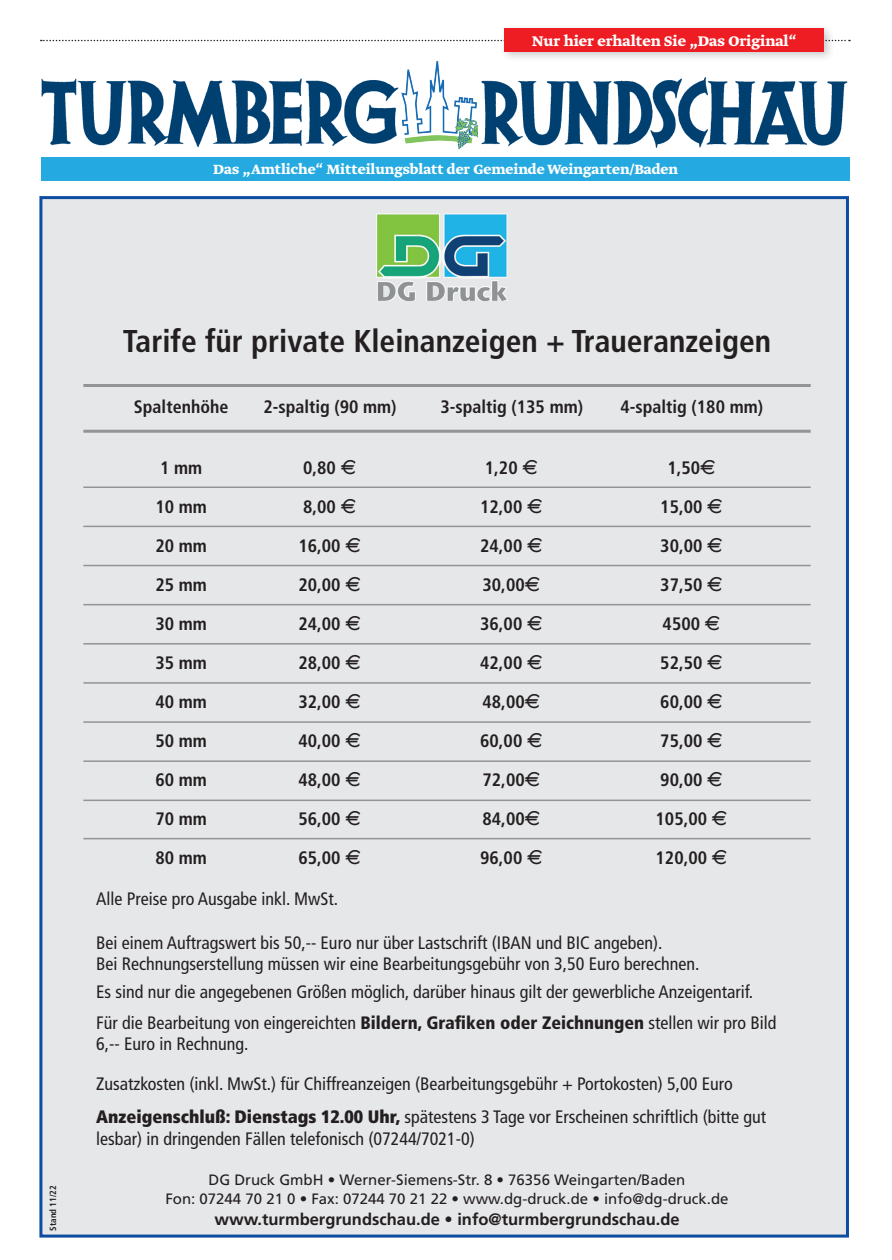
<style>
.page{position:relative;width:892px;height:1260px;background:#fff}
.page>*{position:absolute;margin:0;border:0;box-sizing:border-box;transform-origin:0 0}
.t1{font:700 condensed 31.5px "Frutiger";color:#231f20}
.t2{font:condensed 18px/21.6px "Frutiger";color:#231f20}
.t3{font:700 condensed 18px "Frutiger";color:#231f20}
.t4{font:700 16.5px "Frutiger";color:#231f20}
.t5{font:700 16.5px "Greta Text Std";color:#fff}
.t6{font:700 15.75px "Greta Text Std";color:#fff}
.t7{font:15px "Frutiger";color:#231f20}
.t8{font:700 condensed 9px "Frutiger";color:#231f20}
.s1{font-family:"Eurofont";font-weight:400;font-stretch:normal}
.s2{font-weight:900}
</style>
<div class="page">
<div style="left:39px;top:196px;width:810px;height:1041px;background:#e6e7e9;border:3px solid #0d4da1"></div>
<svg style="left:41px;top:40px;width:809px;height:1px"></svg>
<div style="left:42px;top:157px;width:807px;height:23px;background:#24aae1"></div>
<div style="left:499px;top:23px;width:336px;height:40px;background:#231f20;opacity:.25"></div>
<div style="left:504px;top:28px;width:320px;height:23px;background:#ee1d23"></div>
<img style="left:401px;top:61px;width:77px;height:87px">
<img style="left:41px;top:78px;width:358px;height:70px">
<img style="left:481px;top:78px;width:366px;height:70px">
<img style="left:376px;top:213px;width:132px;height:87px">
<hr style="left:83px;top:384px;width:727px;height:3px;background:#929497">
<hr style="left:83px;top:430px;width:727px;height:3px;background:#929497">
<hr style="left:83px;top:486px;width:727px;height:2px;background:#929497">
<hr style="left:83px;top:525px;width:727px;height:2px;background:#929497">
<hr style="left:83px;top:565px;width:727px;height:1px;background:#929497">
<hr style="left:83px;top:604px;width:727px;height:1px;background:#929497">
<hr style="left:83px;top:643px;width:727px;height:1px;background:#929497">
<hr style="left:83px;top:682px;width:727px;height:1px;background:#929497">
<hr style="left:83px;top:721px;width:727px;height:1px;background:#929497">
<hr style="left:83px;top:760px;width:727px;height:2px;background:#929497">
<hr style="left:83px;top:799px;width:727px;height:2px;background:#929497">
<hr style="left:83px;top:838px;width:727px;height:1px;background:#929497">
<p class="t5" style="left:532px;top:31px;width:266px">Nur hier erhalten Sie „Das Original“</p>
<p class="t6" style="left:213px;top:160px;width:466px">Das „Amtliche“ Mitteilungsblatt der Gemeinde Weingarten/Baden</p>
<p class="t8" style="left:48px;top:1230px;width:47px;rotate:-90deg">Stand 11/22</p>
<p class="t1" style="left:123px;top:322px;width:650px">Tarife für private Kleinanzeigen + Traueranzeigen</p>
<p class="t3" style="left:134px;top:396px;width:96px">Spaltenhöhe</p>
<p class="t3" style="left:263px;top:396px;width:135px">2-spaltig (90 mm)</p>
<p class="t3" style="left:440px;top:396px;width:144px">3-spaltig (135 mm)</p>
<p class="t3" style="left:620px;top:396px;width:144px">4-spaltig (180 mm)</p>
<p class="t3" style="left:160px;top:457px;width:44px">1 mm</p>
<p class="t3" style="left:303px;top:457px;width:55px">0,80 <span class="s1">E</span></p>
<p class="t3" style="left:485px;top:457px;width:55px">1,20 <span class="s1">E</span></p>
<p class="t3" style="left:667px;top:457px;width:50px">1,50<span class="s1">E</span></p>
<p class="t3" style="left:155px;top:496px;width:53px">10 mm</p>
<p class="t3" style="left:303px;top:496px;width:55px">8,00 <span class="s1">E</span></p>
<p class="t3" style="left:480px;top:496px;width:64px">12,00 <span class="s1">E</span></p>
<p class="t3" style="left:660px;top:496px;width:64px">15,00 <span class="s1">E</span></p>
<p class="t3" style="left:155px;top:535px;width:53px">20 mm</p>
<p class="t3" style="left:298px;top:535px;width:65px">16,00 <span class="s1">E</span></p>
<p class="t3" style="left:480px;top:535px;width:64px">24,00 <span class="s1">E</span></p>
<p class="t3" style="left:660px;top:535px;width:64px">30,00 <span class="s1">E</span></p>
<p class="t3" style="left:155px;top:574px;width:53px">25 mm</p>
<p class="t3" style="left:298px;top:574px;width:65px">20,00 <span class="s1">E</span></p>
<p class="t3" style="left:482px;top:574px;width:60px">30,00<span class="s1">E</span></p>
<p class="t3" style="left:660px;top:574px;width:64px">37,50 <span class="s1">E</span></p>
<p class="t3" style="left:155px;top:613px;width:53px">30 mm</p>
<p class="t3" style="left:298px;top:613px;width:65px">24,00 <span class="s1">E</span></p>
<p class="t3" style="left:480px;top:613px;width:64px">36,00 <span class="s1">E</span></p>
<p class="t3" style="left:662px;top:613px;width:60px">4500 <span class="s1">E</span></p>
<p class="t3" style="left:155px;top:652px;width:53px">35 mm</p>
<p class="t3" style="left:298px;top:652px;width:65px">28,00 <span class="s1">E</span></p>
<p class="t3" style="left:480px;top:652px;width:64px">42,00 <span class="s1">E</span></p>
<p class="t3" style="left:660px;top:652px;width:64px">52,50 <span class="s1">E</span></p>
<p class="t3" style="left:155px;top:691px;width:53px">40 mm</p>
<p class="t3" style="left:298px;top:691px;width:65px">32,00 <span class="s1">E</span></p>
<p class="t3" style="left:482px;top:691px;width:60px">48,00<span class="s1">E</span></p>
<p class="t3" style="left:660px;top:691px;width:64px">60,00 <span class="s1">E</span></p>
<p class="t3" style="left:155px;top:730px;width:53px">50 mm</p>
<p class="t3" style="left:298px;top:730px;width:65px">40,00 <span class="s1">E</span></p>
<p class="t3" style="left:480px;top:730px;width:64px">60,00 <span class="s1">E</span></p>
<p class="t3" style="left:660px;top:730px;width:64px">75,00 <span class="s1">E</span></p>
<p class="t3" style="left:155px;top:769px;width:53px">60 mm</p>
<p class="t3" style="left:298px;top:769px;width:65px">48,00 <span class="s1">E</span></p>
<p class="t3" style="left:482px;top:769px;width:60px">72,00<span class="s1">E</span></p>
<p class="t3" style="left:660px;top:769px;width:64px">90,00 <span class="s1">E</span></p>
<p class="t3" style="left:155px;top:808px;width:53px">70 mm</p>
<p class="t3" style="left:298px;top:808px;width:65px">56,00 <span class="s1">E</span></p>
<p class="t3" style="left:482px;top:808px;width:60px">84,00<span class="s1">E</span></p>
<p class="t3" style="left:655px;top:808px;width:74px">105,00 <span class="s1">E</span></p>
<p class="t3" style="left:155px;top:847px;width:53px">80 mm</p>
<p class="t3" style="left:298px;top:847px;width:65px">65,00 <span class="s1">E</span></p>
<p class="t3" style="left:480px;top:847px;width:64px">96,00 <span class="s1">E</span></p>
<p class="t3" style="left:655px;top:847px;width:74px">120,00 <span class="s1">E</span></p>
<p class="t2" style="left:96px;top:888px;width:243px">Alle Preise pro Ausgabe inkl. MwSt.</p>
<p class="t2" style="left:96px;top:931px;width:568px">Bei einem Auftragswert bis 50,-- Euro nur über Lastschrift (IBAN und BIC angeben).</p>
<p class="t2" style="left:96px;top:953px;width:605px">Bei Rechnungserstellung müssen wir eine Bearbeitungsgebühr von 3,50 Euro berechnen.</p>
<p class="t2" style="left:96px;top:981px;width:658px">Es sind nur die angegebenen Größen möglich, darüber hinaus gilt der gewerbliche Anzeigentarif.</p>
<p class="t2" style="left:96px;top:1011px;width:682px">Für die Bearbeitung von eingereichten <span class="s2">Bildern, Grafiken oder Zeichnungen</span> stellen wir pro Bild<br>6,-- Euro in Rechnung.</p>
<p class="t2" style="left:96px;top:1072px;width:638px">Zusatzkosten (inkl. MwSt.) für Chiffreanzeigen (Bearbeitungsgebühr + Portokosten) 5,00 Euro</p>
<p class="t2" style="left:96px;top:1106px;width:671px"><span class="s2">Anzeigenschluß: Dienstags 12.00 Uhr,</span> spätestens 3 Tage vor Erscheinen schriftlich (bitte gut lesbar) in dringenden Fällen telefonisch (07244/7021-0)</p>
<p class="t7" style="left:209px;top:1171px;width:478px">DG Druck GmbH • Werner-Siemens-Str. 8 • 76356 Weingarten/Baden</p>
<p class="t7" style="left:165px;top:1189px;width:565px">Fon: 07244 70 21 0 • Fax: 07244 70 21 22 • www.dg-druck.de • info@dg-druck.de</p>
<p class="t4" style="left:214px;top:1209px;width:467px">www.turmbergrundschau.de • info@turmbergrundschau.de</p>
</div>
